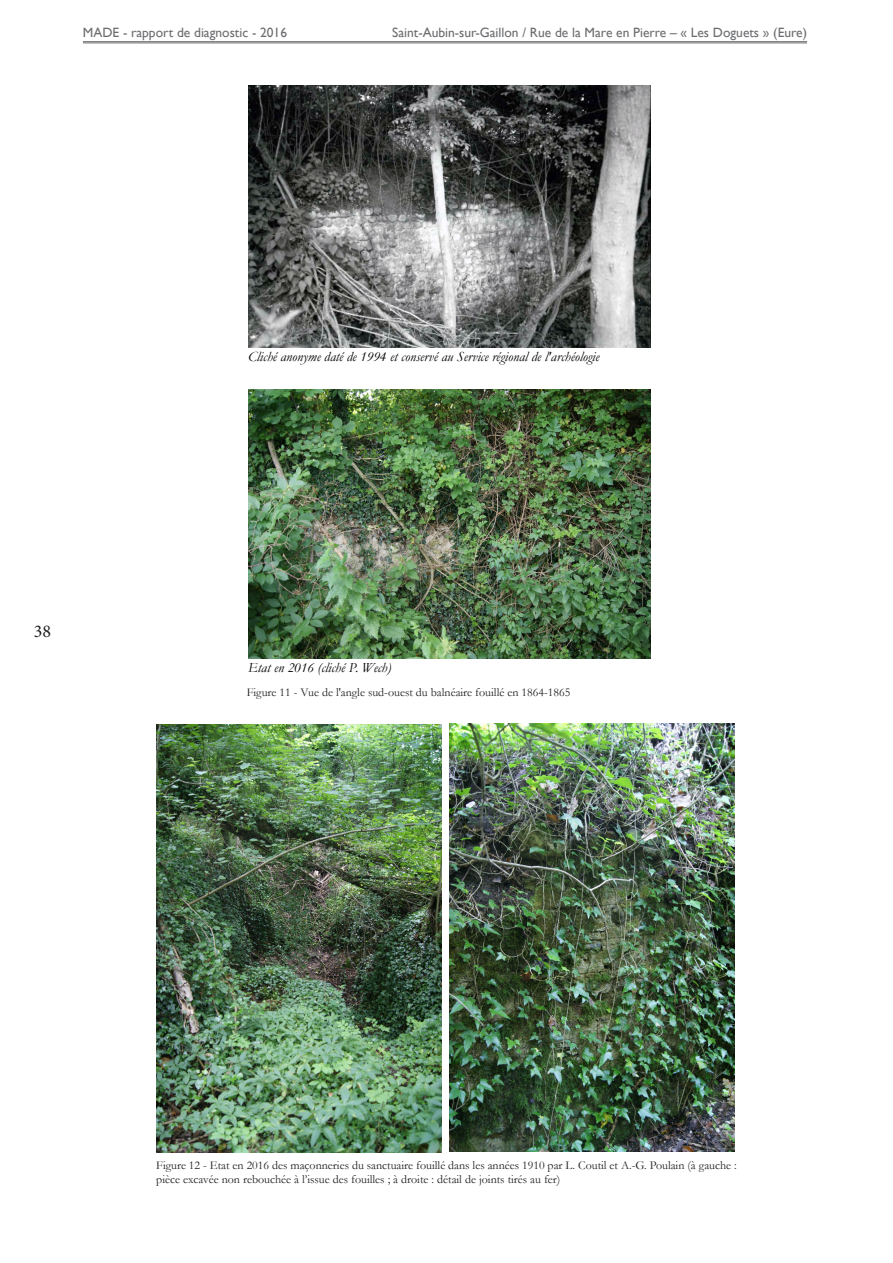
<style>
.page{position:relative;width:893px;height:1263px;background:#fff}
.page>*{position:absolute;margin:0;border:0;box-sizing:border-box;transform-origin:0 0}
.t1{font:18px "Minion Pro";color:#231f20}
.t2{font:italic 14.1px "Garamond";color:#000}
.t3{font:13.5px "Gill Sans";color:#6c6d70}
.t4{font:12px/14.4px "Garamond";color:#231f20}
</style>
<div class="page">
<hr style="left:83px;top:41px;width:724px;height:1px;background:#6c6d70">
<hr style="left:83px;top:43px;width:724px;height:1px;background:#6c6d70">
<img style="left:248px;top:390px;width:403px;height:268px">
<img style="left:248px;top:85px;width:403px;height:263px">
<img style="left:156px;top:724px;width:285px;height:428px">
<img style="left:449px;top:724px;width:286px;height:427px">
<p class="t3" style="left:83px;top:25px;width:206px">MADE - rapport de diagnostic - 2016</p>
<p class="t3" style="left:392px;top:25px;width:416px">Saint-Aubin-sur-Gaillon / Rue de la Mare en Pierre – « Les Doguets » (Eure)</p>
<h1 class="t1" style="left:34px;top:619px;width:19px">38</h1>
<p class="t2" style="left:248px;top:347px;width:353px">Cliché anonyme daté de 1994 et conservé au Service régional de l'archéologie</p>
<p class="t2" style="left:248px;top:658px;width:145px">Etat en 2016 (cliché P. Wech)</p>
<p class="t4" style="left:247px;top:684px;width:325px">Figure 11 - Vue de l'angle sud-ouest du balnéaire fouillé en 1864-1865</p>
<p class="t4" style="left:156px;top:1158px;width:582px">Figure 12 - Etat en 2016 des maçonneries du sanctuaire fouillé dans les années 1910 par L. Coutil et A.-G. Poulain (à gauche : pièce excavée non rebouchée à l’issue des fouilles ; à droite : détail de joints tirés au fer)</p>
</div>
